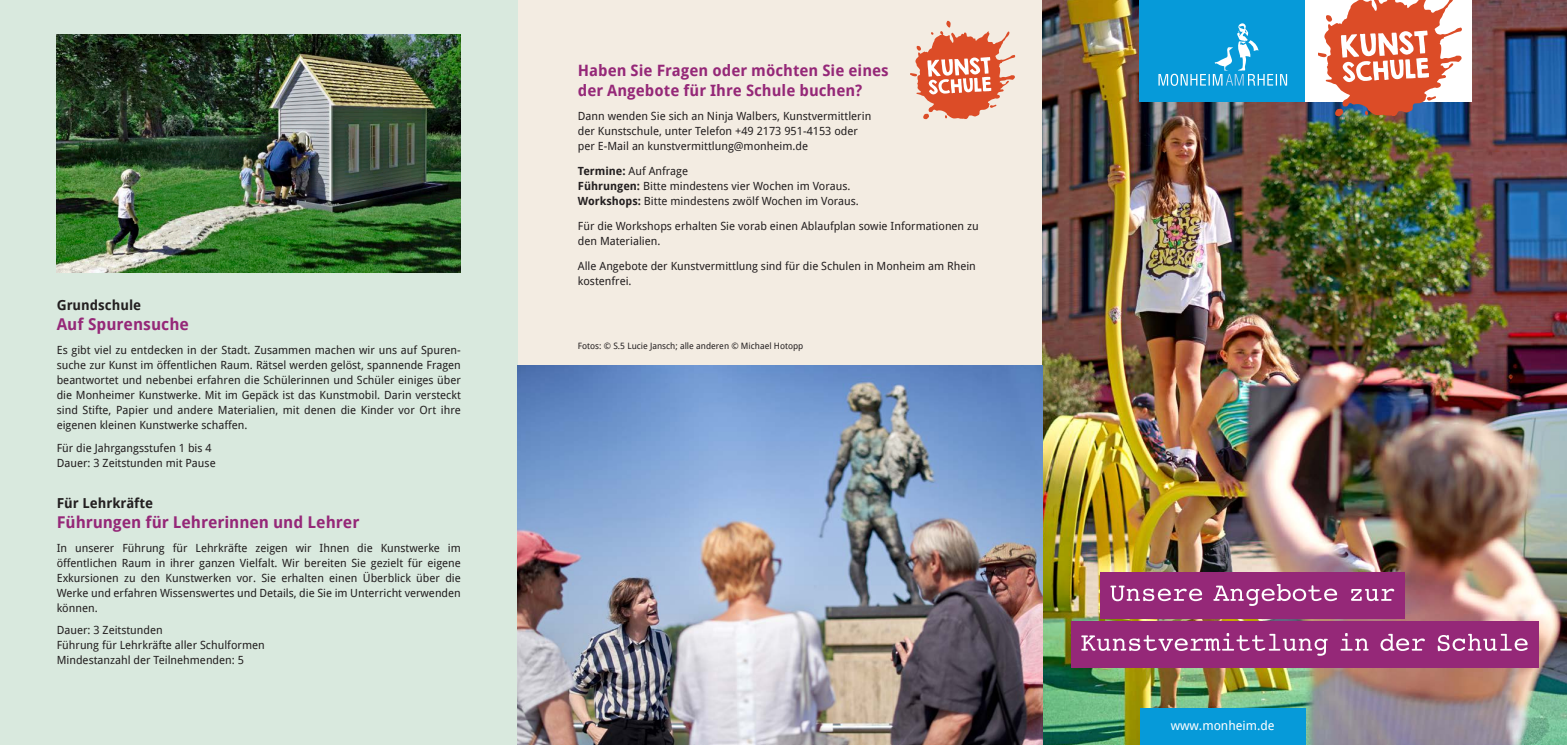
<style>
.page{position:relative;width:1567px;height:745px;background:#fff}
.page>*{position:absolute;margin:0;border:0;box-sizing:border-box;transform-origin:0 0}
.t1{font:700 16.25px "Droid Sans";letter-spacing:-.005em;color:#952878}
.t2{font:700 15.62px "Droid Sans";color:#952878}
.t3{font:700 13.75px "Droid Sans";color:#231f20}
.t4{font:12.62px "Droid Sans";color:#fff}
.t5{font:11.25px/15px "Droid Sans";color:#231f20}
.t6{font:8.75px "Droid Sans";color:#231f20}
.s1{font-weight:700}
</style>
<div class="page">
<div style="left:517px;top:0;width:525px;height:372px;background:#f3ece2"></div>
<div style="left:0;top:0;width:517px;height:744px;background:#d9e9de"></div>
<img style="left:1042px;top:0;width:524px;height:744px">
<div style="left:1139px;top:707px;width:166px;height:37px;background:#069ad9"></div>
<div style="left:1139px;top:0;width:166px;height:102px;background:#069ad9"></div>
<svg style="left:1158px;top:23px;width:128px;height:63px"></svg>
<div style="left:1305px;top:0;width:166px;height:102px;background:#fff"></div>
<svg style="left:1318px;top:0;width:143px;height:116px"></svg>
<img style="left:517px;top:365px;width:525px;height:379px">
<svg style="left:910px;top:21px;width:105px;height:98px"></svg>
<img style="left:57px;top:35px;width:404px;height:237px">
<div style="left:1099px;top:571px;width:305px;height:46px;background:#952878"></div>
<svg style="left:1110px;top:584px;width:283px;height:21px"></svg>
<div style="left:1070px;top:621px;width:468px;height:46px;background:#952878"></div>
<svg style="left:1081px;top:633px;width:446px;height:22px"></svg>
<p class="t3" style="left:57px;top:295px;width:86px">Grundschule</p>
<p class="t1" style="left:57px;top:313px;width:134px">Auf Spurensuche</p>
<p class="t5" style="left:57px;top:342px;width:405px;text-align:justify">Es gibt viel zu entdecken in der Stadt. Zusammen machen wir uns auf Spuren&shy;suche zur Kunst im öffentlichen Raum. Rätsel werden gelöst, spannende Fragen beantwortet und nebenbei erfahren die Schülerinnen und Schüler einiges über die Monheimer Kunstwerke. Mit im Gepäck ist das Kunstmobil. Darin versteckt sind Stifte, Papier und andere Materialien, mit denen die Kinder vor Ort ihre eigenen kleinen Kunstwerke schaffen.</p>
<p class="t5" style="left:57px;top:439px;width:156px">Für die Jahrgangsstufen 1 bis 4</p>
<p class="t5" style="left:57px;top:454px;width:160px">Dauer: 3 Zeitstunden mit Pause</p>
<p class="t3" style="left:57px;top:493px;width:98px">Für Lehrkräfte</p>
<p class="t1" style="left:57px;top:510px;width:304px">Führungen für Lehrerinnen und Lehrer</p>
<p class="t5" style="left:57px;top:539px;width:405px;text-align:justify">In unserer Führung für Lehrkräfte zeigen wir Ihnen die Kunstwerke im öffentlichen Raum in ihrer ganzen Vielfalt. Wir bereiten Sie gezielt für eigene Exkursionen zu den Kunstwerken vor. Sie erhalten einen Überblick über die Werke und erfahren Wissenswertes und Details, die Sie im Unterricht verwenden können.</p>
<p class="t5" style="left:57px;top:622px;width:108px">Dauer: 3 Zeitstunden</p>
<p class="t5" style="left:57px;top:637px;width:209px">Führung für Lehrkräfte aller Schulformen</p>
<p class="t5" style="left:57px;top:652px;width:189px">Mindestanzahl der Teilnehmenden: 5</p>
<p class="t2" style="left:578px;top:59px;width:312px">Haben Sie Fragen oder möchten Sie eines</p>
<p class="t2" style="left:578px;top:79px;width:286px">der Angebote für Ihre Schule buchen?</p>
<p class="t5" style="left:578px;top:108px;width:295px">Dann wenden Sie sich an Ninja Walbers, Kunstvermittlerin der Kunstschule, unter Telefon +49 2173 951-4153 oder per E-Mail an kunstvermittlung@monheim.de</p>
<p class="t5" style="left:578px;top:163px;width:112px"><span class="s1">Termine:</span> Auf Anfrage</p>
<p class="t5" style="left:578px;top:178px;width:274px"><span class="s1">Führungen:</span> Bitte mindestens vier Wochen im Voraus.</p>
<p class="t5" style="left:578px;top:193px;width:282px"><span class="s1">Workshops:</span> Bitte mindestens zwölf Wochen im Voraus.</p>
<p class="t5" style="left:578px;top:218px;width:402px">Für die Workshops erhalten Sie vorab einen Ablaufplan sowie Informationen zu den Materialien.</p>
<p class="t5" style="left:578px;top:258px;width:399px">Alle Angebote der Kunstvermittlung sind für die Schulen in Monheim am Rhein kostenfrei.</p>
<p class="t6" style="left:578px;top:340px;width:227px">Fotos: © S.5 Lucie Jansch; alle anderen © Michael Hotopp</p>
<p class="t4" style="left:1170px;top:716px;width:105px">www.monheim.de</p>
</div>
